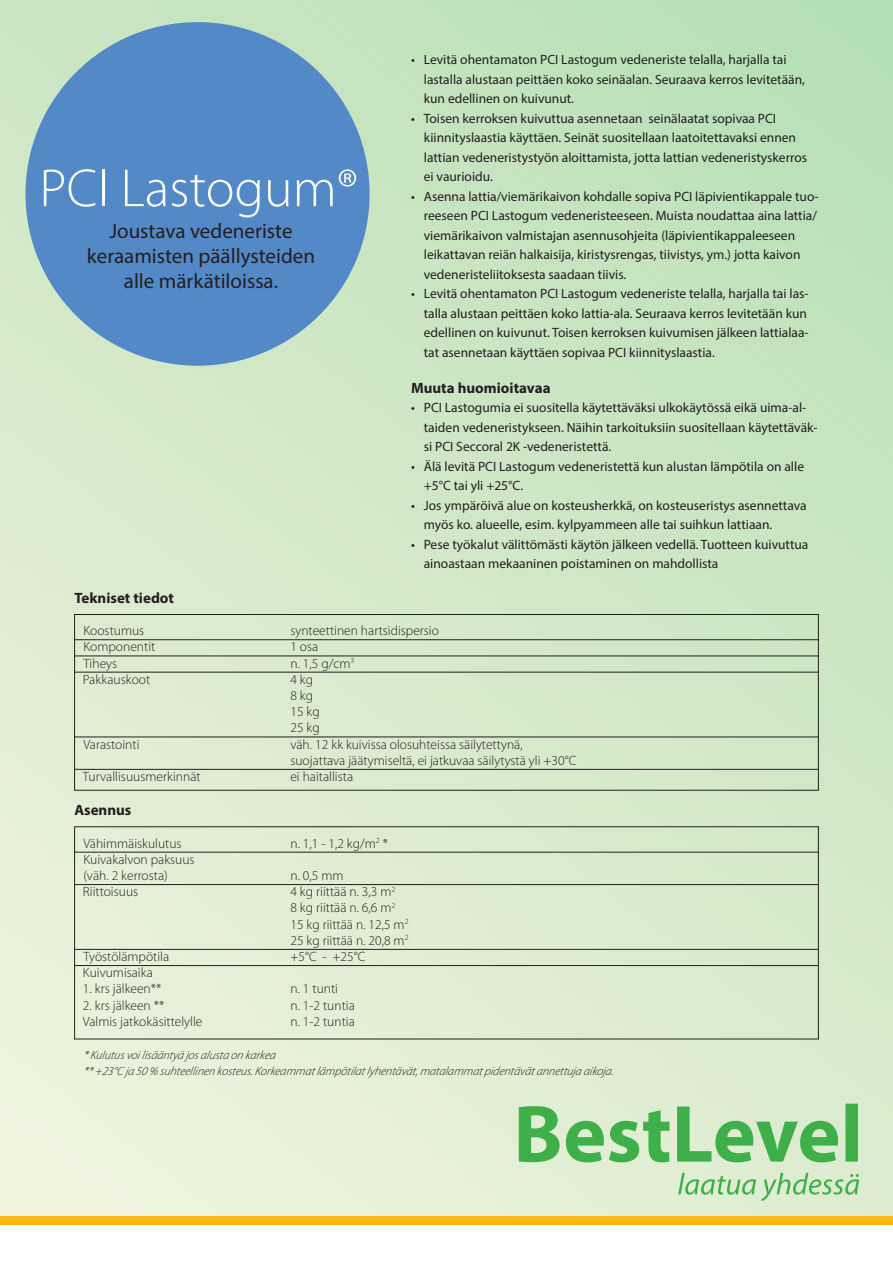
<style>
.page{position:relative;width:893px;height:1263px;background:#fff}
.page>*{position:absolute;margin:0;border:0;box-sizing:border-box;transform-origin:0 0}
.toisen_sivun_pallon{font:300 54px "Myriad Pro";color:#fff}
.toisen_sivun_pallon-2{font:21px/25.2px "Myriad Pro";color:#231f20;text-align:center}
._3_VÄLIOTSIKOT{font:700 15px "Myriad Pro";color:#231f20}
.t1{font:13.5px/19.5px "Myriad Pro";color:#231f20}
._5_TAULUKOT{font:300 13.5px/16.2px "Myriad Pro";color:#231f20}
._6_TAULUKOT_EI_VIIVA{font:300 13.5px "Myriad Pro";color:#231f20}
.t2{font:italic 300 12px "Myriad Pro";color:#231f20}
</style>
<div class="page">
<div style="left:0;top:0;width:893px;height:1221px;background:linear-gradient(to bottom,#bde1bb,#e9f0d8)"></div>
<div style="left:0;top:1217px;width:893px;height:8px;background:#fcb814"></div>
<div style="left:26px;top:22px;width:344px;height:344px;background:#5389c7;border-radius:50%"></div>
<svg style="left:519px;top:1103px;width:339px;height:59px;background:#97d195"></svg>
<svg style="left:678px;top:1173px;width:181px;height:28px;background:#bbdfb4"></svg>
<hr style="left:74px;top:639px;width:745px;height:1px;background:#231f20">
<hr style="left:74px;top:655px;width:745px;height:1px;background:#231f20">
<hr style="left:74px;top:672px;width:745px;height:1px;background:#231f20">
<hr style="left:74px;top:736px;width:745px;height:1px;background:#231f20">
<hr style="left:74px;top:769px;width:745px;height:1px;background:#231f20">
<hr style="left:74px;top:852px;width:745px;height:1px;background:#231f20">
<hr style="left:74px;top:884px;width:745px;height:1px;background:#231f20">
<hr style="left:74px;top:949px;width:745px;height:1px;background:#231f20">
<hr style="left:74px;top:965px;width:745px;height:1px;background:#231f20">
<div style="left:74px;top:614px;width:745px;height:177px;border:1px solid #231f20"></div>
<div style="left:74px;top:826px;width:745px;height:213px;border:1px solid #231f20"></div>
<p class="toisen_sivun_pallon" style="left:39px;top:156px;width:320px">PCI Lastogum®</p>
<p class="toisen_sivun_pallon-2" style="left:87px;top:218px;width:230px">Joustava vedeneriste keraamisten päällysteiden alle märkätiloissa.</p>
<p class="t1" style="left:424px;top:50px;width:383px;text-indent:-13px">• Levitä ohentamaton PCI Lastogum vedeneriste telalla, harjalla tai lastalla alustaan peittäen koko seinäalan. Seuraava kerros levitetään, kun edellinen on kuivunut.</p>
<p class="t1" style="left:424px;top:108px;width:385px;text-indent:-13px">• Toisen kerroksen kuivuttua asennetaan seinälaatat sopivaa PCI kiinnityslaastia käyttäen. Seinät suositellaan laatoitettavaksi ennen lattian vedeneristystyön aloittamista, jotta lattian vedeneristyskerros ei vaurioidu.</p>
<p class="t1" style="left:424px;top:186px;width:396px;text-indent:-13px">• Asenna lattia/viemärikaivon kohdalle sopiva PCI läpivientikappale tuo&shy;reeseen PCI Lastogum vedeneristeeseen. Muista noudattaa aina lattia/ viemärikaivon valmistajan asennusohjeita (läpivientikappaleeseen leikattavan reiän halkaisija, kiristysrengas, tiivistys, ym.) jotta kaivon vedeneristeliitoksesta saadaan tiivis.</p>
<p class="t1" style="left:424px;top:284px;width:386px;text-indent:-13px">• Levitä ohentamaton PCI Lastogum vedeneriste telalla, harjalla tai las&shy;talla alustaan peittäen koko lattia-ala. Seuraava kerros levitetään kun edellinen on kuivunut. Toisen kerroksen kuivumisen jälkeen lattialaa&shy;tat asennetaan käyttäen sopivaa PCI kiinnityslaastia.</p>
<p class="_3_VÄLIOTSIKOT" style="left:411px;top:378px;width:141px">Muuta huomioitavaa</p>
<p class="t1" style="left:424px;top:398px;width:395px;text-indent:-13px">• PCI Lastogumia ei suositella käytettäväksi ulkokäytössä eikä uima-al&shy;taiden vedeneristykseen. Näihin tarkoituksiin suositellaan käytettäväk&shy;si PCI Seccoral 2K -vedeneristettä.</p>
<p class="t1" style="left:424px;top:456px;width:382px;text-indent:-13px">• Älä levitä PCI Lastogum vedeneristettä kun alustan lämpötila on alle +5°C tai yli +25°C.</p>
<p class="t1" style="left:424px;top:495px;width:384px;text-indent:-13px">• Jos ympäröivä alue on kosteusherkkä, on kosteuseristys asennettava myös ko. alueelle, esim. kylpyammeen alle tai suihkun lattiaan.</p>
<p class="t1" style="left:424px;top:534px;width:386px;text-indent:-13px">• Pese työkalut välittömästi käytön jälkeen vedellä. Tuotteen kuivuttua ainoastaan mekaaninen poistaminen on mahdollista</p>
<p class="_3_VÄLIOTSIKOT" style="left:74px;top:588px;width:101px">Tekniset tiedot</p>
<p class="_5_TAULUKOT" style="left:83px;top:622px;width:62px">Koostumus</p>
<p class="_5_TAULUKOT" style="left:290px;top:622px;width:150px">synteettinen hartsidispersio</p>
<p class="_5_TAULUKOT" style="left:83px;top:639px;width:73px">Komponentit</p>
<p class="_5_TAULUKOT" style="left:290px;top:639px;width:29px">1 osa</p>
<p class="_5_TAULUKOT" style="left:83px;top:655px;width:35px">Tiheys</p>
<p class="_5_TAULUKOT" style="left:290px;top:655px;width:66px">n. 1,5 g/cm<sup>3</sup></p>
<p class="_6_TAULUKOT_EI_VIIVA" style="left:83px;top:671px;width:69px">Pakkauskoot</p>
<p class="_6_TAULUKOT_EI_VIIVA" style="left:290px;top:671px;width:24px">4 kg</p>
<p class="_6_TAULUKOT_EI_VIIVA" style="left:290px;top:687px;width:24px">8 kg</p>
<p class="_6_TAULUKOT_EI_VIIVA" style="left:290px;top:703px;width:31px">15 kg</p>
<p class="_5_TAULUKOT" style="left:290px;top:720px;width:31px">25 kg</p>
<p class="_5_TAULUKOT" style="left:83px;top:736px;width:58px">Varastointi</p>
<p class="_5_TAULUKOT" style="left:290px;top:736px;width:287px">väh. 12 kk kuivissa olosuhteissa säilytettynä, suojattava jäätymiseltä, ei jatkuvaa säilytystä yli +30°C</p>
<p class="_6_TAULUKOT_EI_VIIVA" style="left:83px;top:768px;width:119px">Turvallisuusmerkinnät</p>
<p class="_6_TAULUKOT_EI_VIIVA" style="left:290px;top:768px;width:64px">ei haitallista</p>
<p class="_3_VÄLIOTSIKOT" style="left:74px;top:800px;width:59px">Asennus</p>
<p class="_5_TAULUKOT" style="left:83px;top:835px;width:100px">Vähimmäiskulutus</p>
<p class="_5_TAULUKOT" style="left:290px;top:835px;width:99px">n. 1,1 - 1,2 kg/m<sup>2</sup> *</p>
<p class="_5_TAULUKOT" style="left:83px;top:851px;width:113px">Kuivakalvon paksuus (väh. 2 kerrosta)</p>
<p class="_5_TAULUKOT" style="left:290px;top:867px;width:55px">n. 0,5 mm</p>
<p class="_6_TAULUKOT_EI_VIIVA" style="left:83px;top:883px;width:57px">Riittoisuus</p>
<p class="_6_TAULUKOT_EI_VIIVA" style="left:290px;top:883px;width:106px">4 kg riittää n. 3,3 m<sup>2</sup></p>
<p class="_6_TAULUKOT_EI_VIIVA" style="left:290px;top:900px;width:106px">8 kg riittää n. 6,6 m<sup>2</sup></p>
<p class="_6_TAULUKOT_EI_VIIVA" style="left:290px;top:916px;width:120px">15 kg riittää n. 12,5 m<sup>2</sup></p>
<p class="_5_TAULUKOT" style="left:290px;top:932px;width:120px">25 kg riittää n. 20,8 m<sup>2</sup></p>
<p class="_5_TAULUKOT" style="left:83px;top:948px;width:87px">Työstölämpötila</p>
<p class="_5_TAULUKOT" style="left:290px;top:948px;width:77px">+5°C - +25°C</p>
<p class="_6_TAULUKOT_EI_VIIVA" style="left:83px;top:964px;width:72px">Kuivumisaika</p>
<p class="_6_TAULUKOT_EI_VIIVA" style="left:83px;top:981px;width:80px">1. krs jälkeen**</p>
<p class="_6_TAULUKOT_EI_VIIVA" style="left:290px;top:981px;width:49px">n. 1 tunti</p>
<p class="_6_TAULUKOT_EI_VIIVA" style="left:83px;top:997px;width:83px">2. krs jälkeen **</p>
<p class="_6_TAULUKOT_EI_VIIVA" style="left:290px;top:997px;width:66px">n. 1-2 tuntia</p>
<p class="_6_TAULUKOT_EI_VIIVA" style="left:83px;top:1013px;width:121px">Valmis jatkokäsittelylle</p>
<p class="_6_TAULUKOT_EI_VIIVA" style="left:290px;top:1013px;width:66px">n. 1-2 tuntia</p>
<p class="t2" style="left:83px;top:1047px;width:196px">* Kulutusvoilisääntyä josalusta on karkea</p>
<p class="t2" style="left:83px;top:1064px;width:534px">** +23°C ja 50 % suhteellinen kosteus.Korkeammatlämpötilatlyhentävät, matalammatpidentävätannettuja aikoja.</p>
</div>
